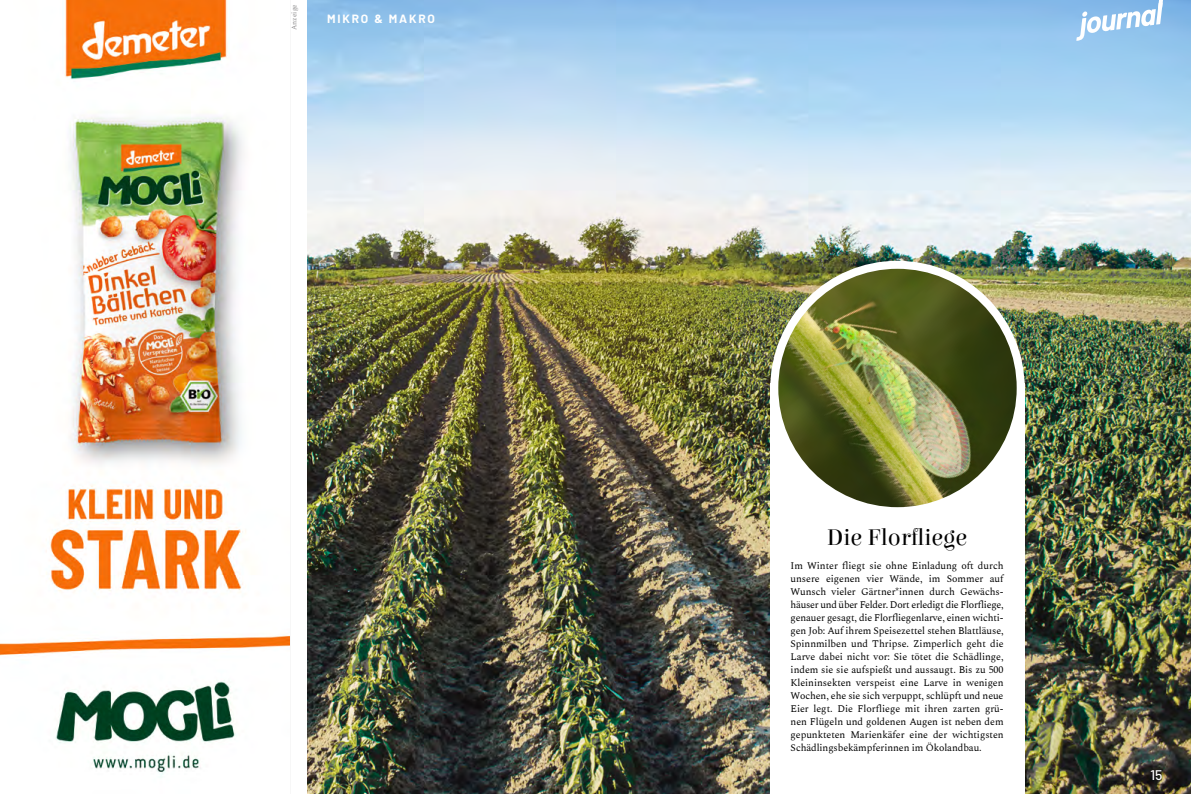
<style>
.page{position:relative;width:1191px;height:794px;background:#fff}
.page>*{position:absolute;margin:0;border:0;box-sizing:border-box;transform-origin:0 0}
.t1{font:24px "Elsie";color:#000}
.t2{font:500 14px "Barlow";color:#fff}
.t3{font:700 12px "Barlow";letter-spacing:.15em;color:#fff}
._03_Copy{font:10px/13px "Spectral";letter-spacing:-.01em;color:#000;text-align:justify}
.Anzeige{font:7px "Spectral";letter-spacing:.01em;color:#8e8d8e}
</style>
<div class="page">
<img style="left:308px;top:0;width:883px;height:794px">
<div style="left:770px;top:384px;width:254px;height:410px;background:#fff"></div>
<img style="left:774px;top:265px;width:246px;height:246px;border-radius:123px">
<div style="left:770px;top:261px;width:254px;height:254px;border:8px solid #fff;border-radius:50%"></div>
<svg style="left:1076px;top:0;width:88px;height:41px"></svg>
<hr style="left:289px;top:0;width:1px;height:794px;background:#e1e1e1">
<img style="left:0;top:0;width:289px;height:777px">
<p class="Anzeige" style="left:289px;top:30px;width:28px;rotate:-90deg">Anzeige</p>
<p class="t3" style="left:327px;top:11px;width:109px">MIKRO &amp; MAKRO</p>
<p class="t1" style="left:827px;top:524px;width:142px">Die Florfliege</p>
<p class="_03_Copy" style="left:790px;top:559px;width:214px">Im Winter fliegt sie ohne Einladung oft durch unsere eigenen vier Wände, im Sommer auf Wunsch vieler Gärtner*innen durch Gewächs&shy;häuser und über Felder. Dort erledigt die Florfliege, genauer gesagt, die Florfliegenlarve, einen wichti&shy;gen Job: Auf ihrem Speisezettel stehen Blattläuse, Spinnmilben und Thripse. Zimperlich geht die Larve dabei nicht vor: Sie tötet die Schädlinge, indem sie sie aufspießt und aussaugt. Bis zu 500<br>Kleininsekten verspeist eine Larve in wenigen Wochen, ehe sie sich verpuppt, schlüpft und neue Eier legt. Die Florfliege mit ihren zarten grü&shy;nen Flügeln und goldenen Augen ist neben dem gepunkteten Marienkäfer eine der wichtigsten Schädlingsbekämpferinnen im Ökolandbau.</p>
<p class="t2" style="left:1150px;top:766px;width:14px">15</p>
</div>
